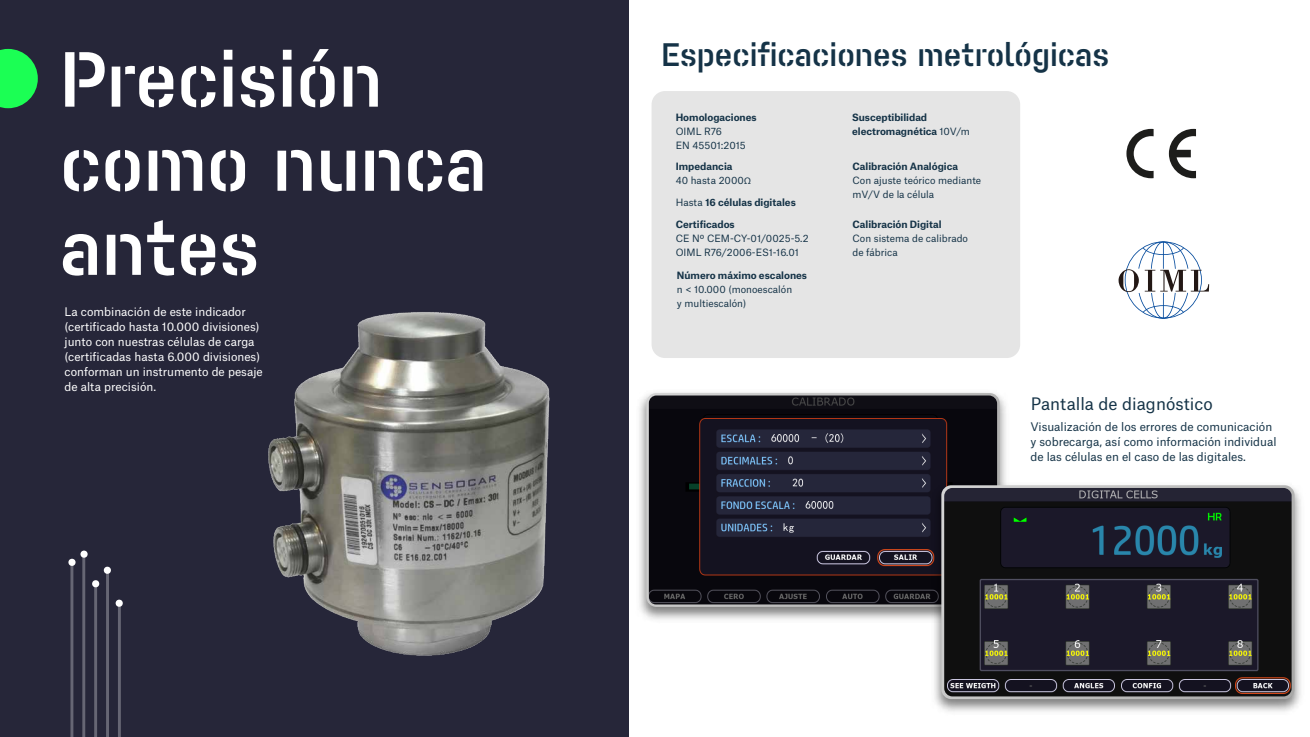
<style>
.page{position:relative;width:1310px;height:737px;background:#fff}
.page>*{position:absolute;margin:0;border:0;box-sizing:border-box;transform-origin:0 0}
.t1{font:700 77.79px/84px "Pacifista LS";color:#fff}
.t2{font:700 32.46px "Pacifista LS";color:#153347}
.t3{font:16.45px "Atlas Grotesk";color:#153347}
.t4{font:11.38px/14.9px "Atlas Grotesk";color:#fff}
.t5{font:11.38px/14.9px "Atlas Grotesk";color:#153347}
.t6{font:9.62px/14px "Atlas Grotesk";color:#153347}
.t7{font:700 9.62px/14px "Atlas Grotesk";color:#153347}
.s1{font-weight:400}
.s2{font-weight:700}
.s3{font-family:"Myriad Pro"}
</style>
<div class="page">
<div style="left:0;top:0;width:628px;height:736px;background:#262639"></div>
<svg style="left:80px;top:550px;width:8px;height:3px"></svg>
<svg style="left:70px;top:568px;width:41px;height:31px"></svg>
<svg style="left:70px;top:599px;width:53px;height:137px"></svg>
<svg style="left:0;top:49px;width:38px;height:59px"></svg>
<div style="left:651px;top:91px;width:368px;height:267px;background:#e5e5e5;border-radius:13px"></div>
<img style="left:647px;top:392px;width:359px;height:228px">
<svg style="left:647px;top:393px;width:352px;height:213px;background:#ababab"></svg>
<img style="left:648px;top:395px;width:348px;height:209px">
<img style="left:268px;top:282px;width:379px;height:406px">
<svg style="left:1126px;top:129px;width:27px;height:49px"></svg>
<svg style="left:1168px;top:129px;width:27px;height:49px"></svg>
<svg style="left:1118px;top:241px;width:90px;height:77px"></svg>
<img style="left:927px;top:478px;width:374px;height:234px">
<svg style="left:941px;top:485px;width:353px;height:214px;background:#acacac"></svg>
<img style="left:944px;top:488px;width:347px;height:208px">
<h1 class="t1" style="left:60px;top:36px;width:428px">Precisión como nunca antes</h1>
<h2 class="t2" style="left:661px;top:36px;width:449px">Especificaciones metrológicas</h2>
<p class="t7" style="left:675px;top:109px;width:83px">Homologaciones</p>
<p class="t6" style="left:675px;top:123px;width:72px">OIML R76<br>EN 45501:2015</p>
<p class="t7" style="left:852px;top:109px;width:119px">Susceptibilidad electromagnética <span class="s1">10V/m</span></p>
<p class="t7" style="left:852px;top:159px;width:107px">Calibración Analógica</p>
<p class="t6" style="left:852px;top:173px;width:130px">Con ajuste teórico mediante mV/V de la célula</p>
<p class="t7" style="left:852px;top:216px;width:91px">Calibración Digital</p>
<p class="t6" style="left:852px;top:230px;width:117px">Con sistema de calibrado de fábrica</p>
<p class="t6" style="left:675px;top:159px;width:77px"><span class="s2">Impedancia<br></span>40 hasta 2000<span class="s3">Ω</span></p>
<p class="t7" style="left:675px;top:195px;width:122px"><span class="s1">Hasta</span> 16 células digitales</p>
<p class="t7" style="left:675px;top:216px;width:61px">Certificados</p>
<p class="t6" style="left:675px;top:230px;width:134px">CE Nº CEM-CY-01/0025-5.2<br>OIML R76/2006-ES1-16.01</p>
<p class="t7" style="left:676px;top:267px;width:132px">Número máximo escalones</p>
<p class="t6" style="left:676px;top:281px;width:117px">n &lt; 10.000 (monoescalón y multiescalón)</p>
<p class="t4" style="left:64px;top:303px;width:200px">La combinación de este indicador (certificado hasta 10.000 divisiones) junto con nuestras células de carga (certificadas hasta 6.000 divisiones) conforman un instrumento de pesaje de alta precisión.</p>
<h3 class="t3" style="left:1030px;top:390px;width:183px">Pantalla de diagnóstico</h3>
<p class="t5" style="left:1030px;top:417px;width:247px">Visualización de los errores de comunicación y sobrecarga, así como información individual de las células en el caso de las digitales.</p>
</div>
